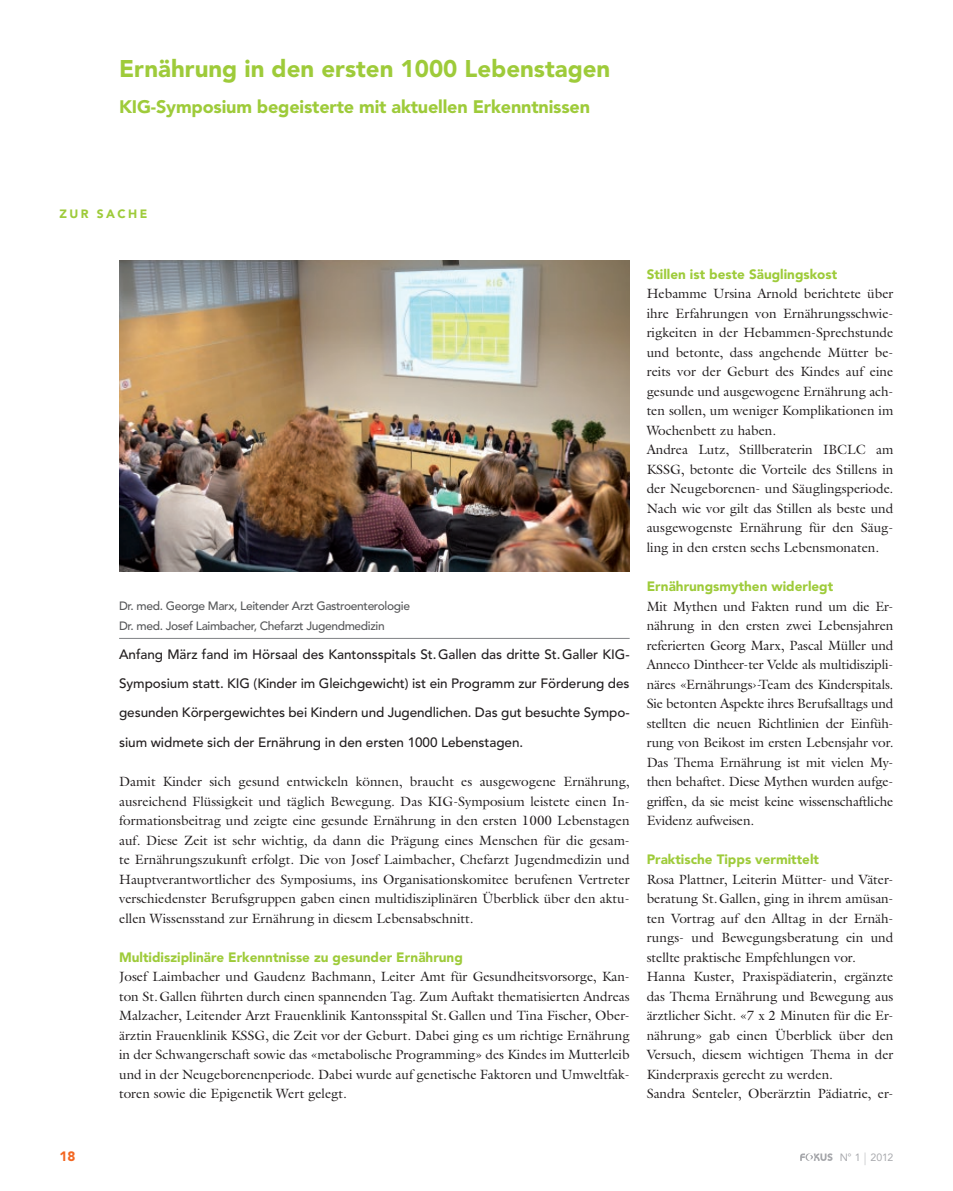
<style>
.page{position:relative;width:953px;height:1191px;background:#fff}
.page>*{position:absolute;margin:0;border:0;box-sizing:border-box;transform-origin:0 0}
.t1{font:900 24px "Avenir LT Std";color:#9ecb3a}
.t2{font:900 18px "Avenir LT Std";letter-spacing:-.01em;color:#9ecb3a}
.t3{font:13.5px/19.5px "Galliard Pro";color:#231f20;text-align:justify}
.t4{font:500 13.5px/29.2px "Avenir LT Std";letter-spacing:-.005em;color:#231f20;text-align:justify}
.t5{font:900 13.5px "Avenir LT Std";color:#9ecb3a}
.t6{font:900 13.5px "Avenir LT Std";color:#f36621}
.t7{font:500 12px/19.5px "Avenir LT Std";letter-spacing:-.03em;color:#57585a}
.t8{font:900 12px "Avenir LT Std";letter-spacing:.2em;color:#9ecb3a}
.t9{font:10.5px "Avenir LT Std";color:#a8a9ad}
.s1{font-weight:300;font-size:12.6px}
</style>
<div class="page">
<hr style="left:119px;top:638px;width:510px;height:1px;background:#808285">
<img style="left:119px;top:261px;width:510px;height:310px">
<svg style="left:800px;top:1153px;width:32px;height:8px"></svg>
<h1 class="t1" style="left:119px;top:54px;width:492px">Ernährung in den ersten 1000 Lebenstagen</h1>
<h2 class="t2" style="left:119px;top:96px;width:472px">KIG-Symposium begeisterte mit aktuellen Erkenntnissen</h2>
<p class="t8" style="left:60px;top:206px;width:89px">ZUR SACHE</p>
<p class="t6" style="left:60px;top:1148px;width:17px">18</p>
<p class="t7" style="left:119px;top:596px;width:292px">Dr. med. George Marx, Leitender Arzt Gastroenterologie<br>Dr. med. Josef Laimbacher, Chefarzt Jugendmedizin</p>
<p class="t4" style="left:119px;top:640px;width:512px">Anfang März fand im Hörsaal des Kantonsspitals St.Gallen das dritte St.Galler KIG-Symposium statt. KIG (Kinder im Gleichgewicht) ist ein Programm zur Förderung des gesunden Körpergewichtes bei Kindern und Jugendlichen. Das gut besuchte Sympo&shy;sium widmete sich der Ernährung in den ersten 1000 Lebenstagen.</p>
<p class="t3" style="left:119px;top:771px;width:512px">Damit Kinder sich gesund entwickeln können, braucht es ausgewogene Ernährung, ausreichend Flüssigkeit und täglich Bewegung. Das KIG-Symposium leistete einen In&shy;formationsbeitrag und zeigte eine gesunde Ernährung in den ersten 1000 Lebenstagen auf. Diese Zeit ist sehr wichtig, da dann die Prägung eines Menschen für die gesam&shy;te Ernährungszukunft erfolgt. Die von Josef Laimbacher, Chefarzt Jugendmedizin und Hauptverantwortlicher des Symposiums, ins Organisationskomitee berufenen Vertreter verschiedenster Berufsgruppen gaben einen multidisziplinären Überblick über den aktu&shy;ellen Wissensstand zur Ernährung in diesem Lebensabschnitt.</p>
<p class="t5" style="left:119px;top:948px;width:345px">Multidisziplinäre Erkenntnisse zu gesunder Ernährung</p>
<p class="t3" style="left:119px;top:966px;width:512px">Josef Laimbacher und Gaudenz Bachmann, Leiter Amt für Gesundheitsvorsorge, Kan&shy;ton St.Gallen führten durch einen spannenden Tag. Zum Auftakt thematisierten Andreas Malzacher, Leitender Arzt Frauenklinik Kantonsspital St.Gallen und Tina Fischer, Ober&shy;ärztin Frauenklinik KSSG, die Zeit vor der Geburt. Dabei ging es um richtige Ernährung in der Schwangerschaft sowie das «metabolische Programming» des Kindes im Mutterleib und in der Neugeborenenperiode. Dabei wurde auf genetische Faktoren und Umweltfak&shy;toren sowie die Epigenetik Wert gelegt.</p>
<p class="t5" style="left:646px;top:266px;width:192px">Stillen ist beste Säuglingskost</p>
<p class="t3" style="left:646px;top:284px;width:248px;text-align:left">Hebamme Ursina Arnold berichtete über ihre Erfahrungen von Ernährungsschwie&shy;rigkeiten in der Hebammen-Sprechstunde und betonte, dass angehende Mütter be&shy;reits vor der Geburt des Kindes auf eine gesunde und ausgewogene Ernährung ach&shy;ten sollen, um weniger Komplikationen im Wochenbett zu haben.<br>Andrea Lutz, Stillberaterin IBCLC am KSSG, betonte die Vorteile des Stillens in der Neugeborenen- und Säuglingsperiode.<br>Nach wie vor gilt das Stillen als beste und ausgewogenste Ernährung für den Säug&shy;ling in den ersten sechs Lebensmonaten.</p>
<p class="t5" style="left:646px;top:578px;width:188px">Ernährungsmythen widerlegt</p>
<p class="t3" style="left:646px;top:596px;width:248px">Mit Mythen und Fakten rund um die Er&shy;nährung in den ersten zwei Lebensjahren referierten Georg Marx, Pascal Müller und Anneco Dintheer-ter Velde als multidiszipli&shy;näres «Ernährungs›-Team des Kinderspitals.<br>Sie betonten Aspekte ihres Berufsalltags und stellten die neuen Richtlinien der Einfüh&shy;rung von Beikost im ersten Lebensjahr vor.<br>Das Thema Ernährung ist mit vielen My&shy;then behaftet. Diese Mythen wurden aufge&shy;griffen, da sie meist keine wissenschaftliche Evidenz aufweisen.</p>
<p class="t5" style="left:646px;top:851px;width:174px">Praktische Tipps vermittelt</p>
<p class="t3" style="left:646px;top:869px;width:248px;text-align:left">Rosa Plattner, Leiterin Mütter- und Väter&shy;beratung St.Gallen, ging in ihrem amüsan&shy;ten Vortrag auf den Alltag in der Ernäh&shy;rungs- und Bewegungsberatung ein und stellte praktische Empfehlungen vor.<br>Hanna Kuster, Praxispädiaterin, ergänzte das Thema Ernährung und Bewegung aus ärztlicher Sicht. «7 x 2 Minuten für die Er&shy;nährung» gab einen Überblick über den Versuch, diesem wichtigen Thema in der Kinderpraxis gerecht zu werden.<br>Sandra Senteler, Oberärztin Pädiatrie, er-</p>
<p class="t9" style="left:839px;top:1151px;width:55px">N° 1 <span class="s1">|</span> 2012</p>
</div>
